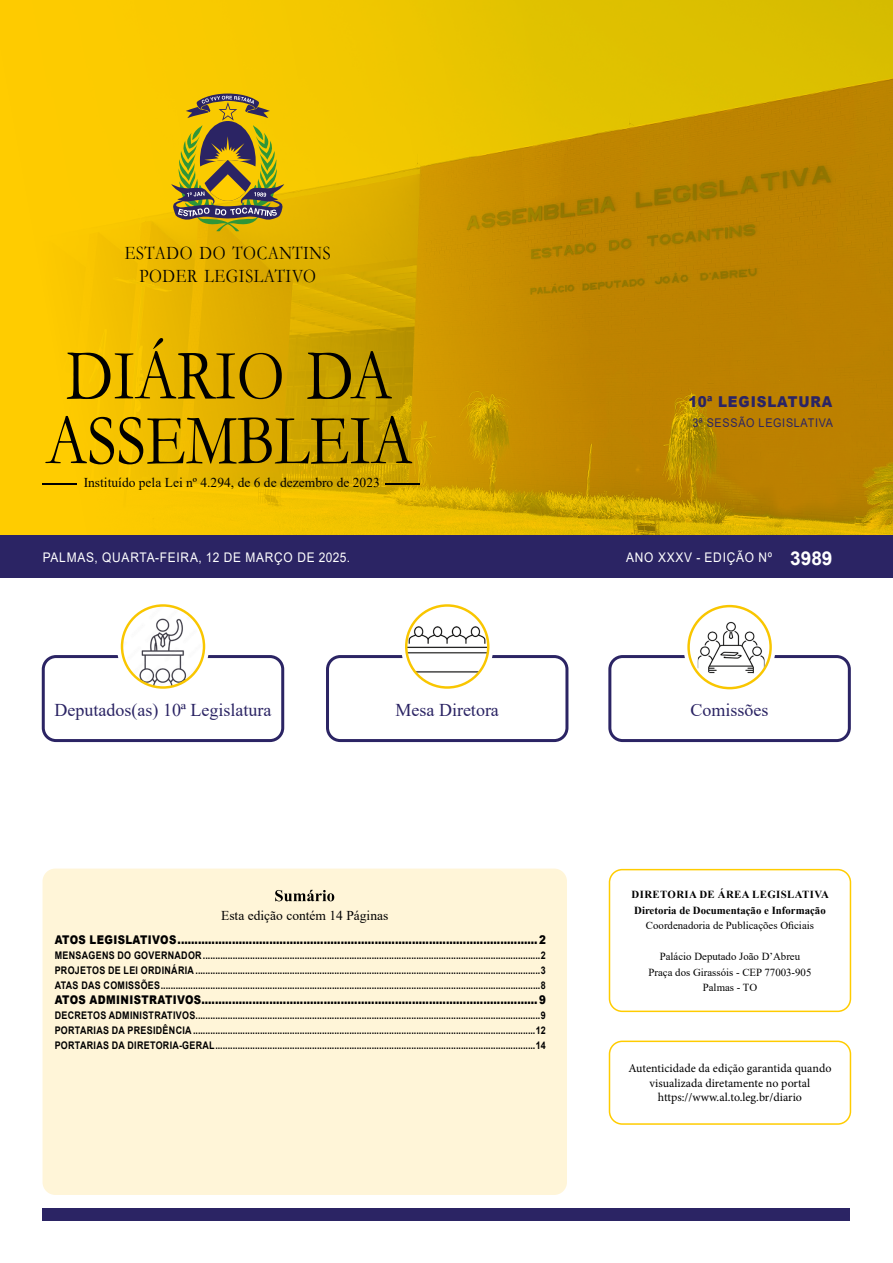
<style>
.page{position:relative;width:893px;height:1263px;background:#fff}
.page>*{position:absolute;margin:0;border:0;box-sizing:border-box;transform-origin:0 0}
.t1{font:72.15px/64.8px "Garamond";color:#000;scale:.85 1}
.t2{font:19.35px/23.7px "Garamond";letter-spacing:.035em;color:#000;text-align:center;scale:.85 1}
.t3{font:700 19.05px "Arial";color:#fff}
.t4{font:18px "Times New Roman";color:#2b2464}
.t5{font:900 15px "Arial";letter-spacing:.065em;color:#2b2464;scale:.9 1}
.t6{font:13.5px "Times New Roman";color:#000}
.t7{font:13.2px "Arial";letter-spacing:.065em;color:#fff;scale:.9 1}
.t8{font:900 12px "Arial";letter-spacing:.035em;color:#000;scale:.85 1}
.t9{font:12px/14.4px "Minion Pro";color:#000;text-align:center}
.t10{font:12px "Arial";letter-spacing:.065em;color:#2b2464;scale:.9 1}
.t11{font:10.8px/15.5px "Times New Roman";color:#000;text-align:center}
.t12{font:700 10.8px/15.5px "Times New Roman";color:#000}
.t13{font:700 10.5px/15px "Arial";letter-spacing:.035em;color:#000;text-align:justify;scale:.85 1}
</style>
<div class="page">
<img style="left:0;top:0;width:893px;height:536px">
<div style="left:0;top:536px;width:893px;height:42px;background:#2b2464"></div>
<div style="left:43px;top:1208px;width:807px;height:12px;background:#2b2464"></div>
<svg style="left:171px;top:93px;width:113px;height:138px;background:#a99428"></svg>
<div style="left:42px;top:655px;width:242px;height:87px;border:3px solid #2b2464;border-radius:13px"></div>
<svg style="left:117px;top:601px;width:92px;height:92px"></svg>
<img style="left:122px;top:605px;width:82px;height:82px;border-radius:41px">
<div style="left:121px;top:604px;width:84px;height:85px;border:2px solid #f9c600;border-radius:50%"></div>
<div style="left:326px;top:655px;width:242px;height:87px;border:3px solid #2b2464;border-radius:13px"></div>
<div style="left:401px;top:601px;width:92px;height:92px;background:#fff;border-radius:50%"></div>
<img style="left:406px;top:605px;width:82px;height:81px">
<div style="left:405px;top:604px;width:84px;height:85px;border:2px solid #f9c600;border-radius:50%"></div>
<div style="left:608px;top:655px;width:243px;height:87px;border:3px solid #2b2464;border-radius:13px"></div>
<svg style="left:684px;top:601px;width:92px;height:92px"></svg>
<svg style="left:689px;top:606px;width:82px;height:82px"></svg>
<img style="left:698px;top:608px;width:66px;height:66px">
<div style="left:687px;top:605px;width:85px;height:84px;border:2px solid #f9c600;border-radius:50%"></div>
<div style="left:43px;top:868px;width:524px;height:327px;background:#fff5d8;border-radius:13px"></div>
<svg style="left:275px;top:890px;width:59px;height:11px"></svg>
<div style="left:609px;top:869px;width:242px;height:143px;border:2px solid #fc0;border-radius:13px"></div>
<div style="left:609px;top:1040px;width:242px;height:85px;border:2px solid #fc0;border-radius:13px"></div>
<hr style="left:386px;top:483px;width:34px;height:1px;background:#000">
<hr style="left:43px;top:483px;width:34px;height:1px;background:#000">
<h2 class="t2" style="left:125px;top:240px;width:244px">ESTADO DO TOCANTINS<br>PODER LEGISLATIVO</h2>
<h1 class="t1" style="left:46px;top:341px;width:433px">DIÁRIO DA<br>ASSEMBLEIA</h1>
<p class="t6" style="left:84px;top:473px;width:298px">Instituído pela Lei nº 4.294, de 6 de dezembro de 2023</p>
<h3 class="t5" style="left:688px;top:391px;width:161px">10ª LEGISLATURA</h3>
<p class="t10" style="left:693px;top:414px;width:157px">3ª SESSÃO LEGISLATIVA</p>
<p class="t7" style="left:43px;top:549px;width:343px">PALMAS, QUARTA-FEIRA, 12 DE MARÇO DE 2025.</p>
<p class="t7" style="left:626px;top:549px;width:164px">ANO XXXV - EDIÇÃO Nº</p>
<h3 class="t3" style="left:790px;top:544px;width:44px">3989</h3>
<h3 class="t4" style="left:55px;top:697px;width:218px">Deputados(as) 10ª Legislatura</h3>
<h3 class="t4" style="left:395px;top:697px;width:105px">Mesa Diretora</h3>
<h3 class="t4" style="left:691px;top:697px;width:80px">Comissões</h3>
<p class="t6" style="left:221px;top:906px;width:169px">Esta edição contém 14 Páginas</p>
<p class="t8" style="left:55px;top:931px;width:579px">ATOS LEGISLATIVOS..........................................................................................................2</p>
<p class="t13" style="left:55px;top:948px;width:579px">MENSAGENS DO GOVERNADOR........................................................................................................................................2<br>PROJETOS DE LEI ORDINÁRIA ...........................................................................................................................................3<br>ATAS DAS COMISSÕES.........................................................................................................................................................8</p>
<p class="t8" style="left:55px;top:991px;width:579px">ATOS ADMINISTRATIVOS...................................................................................................9</p>
<p class="t13" style="left:55px;top:1008px;width:579px">DECRETOS ADMINISTRATIVOS...........................................................................................................................................9<br>PORTARIAS DA PRESIDÊNCIA ..........................................................................................................................................12<br>PORTARIAS DA DIRETORIA-GERAL.................................................................................................................................14</p>
<p class="t12" style="left:632px;top:886px;width:199px">DIRETORIA DE ÁREA LEGISLATIVA<br>Diretoria de Documentação e Informação</p>
<p class="t11" style="left:646px;top:917px;width:170px">Coordenadoria de Publicações Oficiais</p>
<p class="t11" style="left:648px;top:948px;width:164px">Palácio Deputado João D’Abreu<br>Praça dos Girassóis - CEP 77003-905<br>Palmas - TO</p>
<p class="t9" style="left:628px;top:1061px;width:204px">Autenticidade da edição garantida quando visualizada diretamente no portal https://www.al.to.leg.br/diario</p>
</div>
